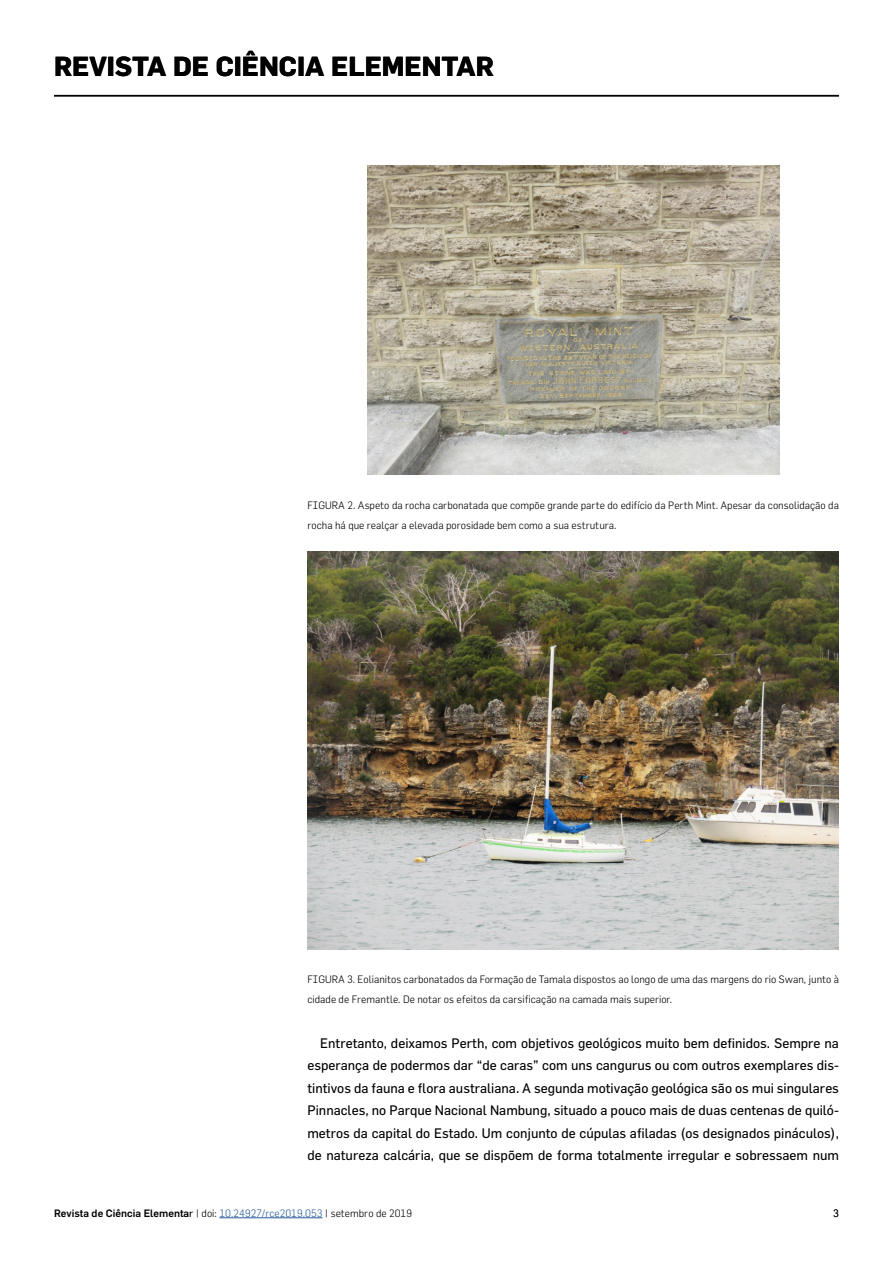
<style>
.page{position:relative;width:893px;height:1263px;background:#fff}
.page>*{position:absolute;margin:0;border:0;box-sizing:border-box;transform-origin:0 0}
.t1{font:700 27px "Flama";color:#000}
.t2{font:13.5px/22.5px "Flama";color:#000;text-align:justify}
.t3{font:300 10.5px/19.5px "Flama";color:#000}
.t4{font:500 10.5px "Flama";color:#000}
.s1{font-weight:400}
.s2{font-weight:300}
.s3{font-weight:300;color:#275b9b}
</style>
<div class="page">
<hr style="left:54px;top:95px;width:785px;height:1px;background:#000">
<hr style="left:219px;top:1217px;width:103px;height:1px;background:#275b9b">
<img style="left:367px;top:166px;width:412px;height:309px">
<img style="left:307px;top:551px;width:532px;height:399px">
<h1 class="t1" style="left:54px;top:50px;width:441px">REVISTA DE CIÊNCIA ELEMENTAR</h1>
<p class="t3" style="left:307px;top:496px;width:533px">FIGURA 2. Aspeto da rocha carbonatada que compõe grande parte do edifício da Perth Mint. Apesar da consolidação da rocha há que realçar a elevada porosidade bem como a sua estrutura.</p>
<p class="t3" style="left:307px;top:970px;width:533px">FIGURA 3. Eolianitos carbonatados da Formação de Tamala dispostos ao longo de uma das margens do rio Swan, junto à cidade de Fremantle. De notar os efeitos da carsificação na camada mais superior.</p>
<p class="t2" style="left:307px;top:1031px;width:533px;text-indent:13px">Entretanto, deixamos Perth, com objetivos geológicos muito bem definidos. Sempre na esperança de podermos dar “de caras” com uns cangurus ou com outros exemplares dis&shy;tintivos da fauna e flora australiana. A segunda motivação geológica são os mui singulares Pinnacles, no Parque Nacional Nambung, situado a pouco mais de duas centenas de quiló&shy;metros da capital do Estado. Um conjunto de cúpulas afiladas (os designados pináculos), de natureza calcária, que se dispõem de forma totalmente irregular e sobressaem num</p>
<p class="t4" style="left:54px;top:1206px;width:360px">Revista de Ciência Elementa<span class="s1">r</span> <span class="s2">| doi:</span> <span class="s3">10.24927/rce2019.053</span> <span class="s2">| setembro de 2019</span></p>
<p class="t3" style="left:833px;top:1203px;width:7px">3</p>
</div>
